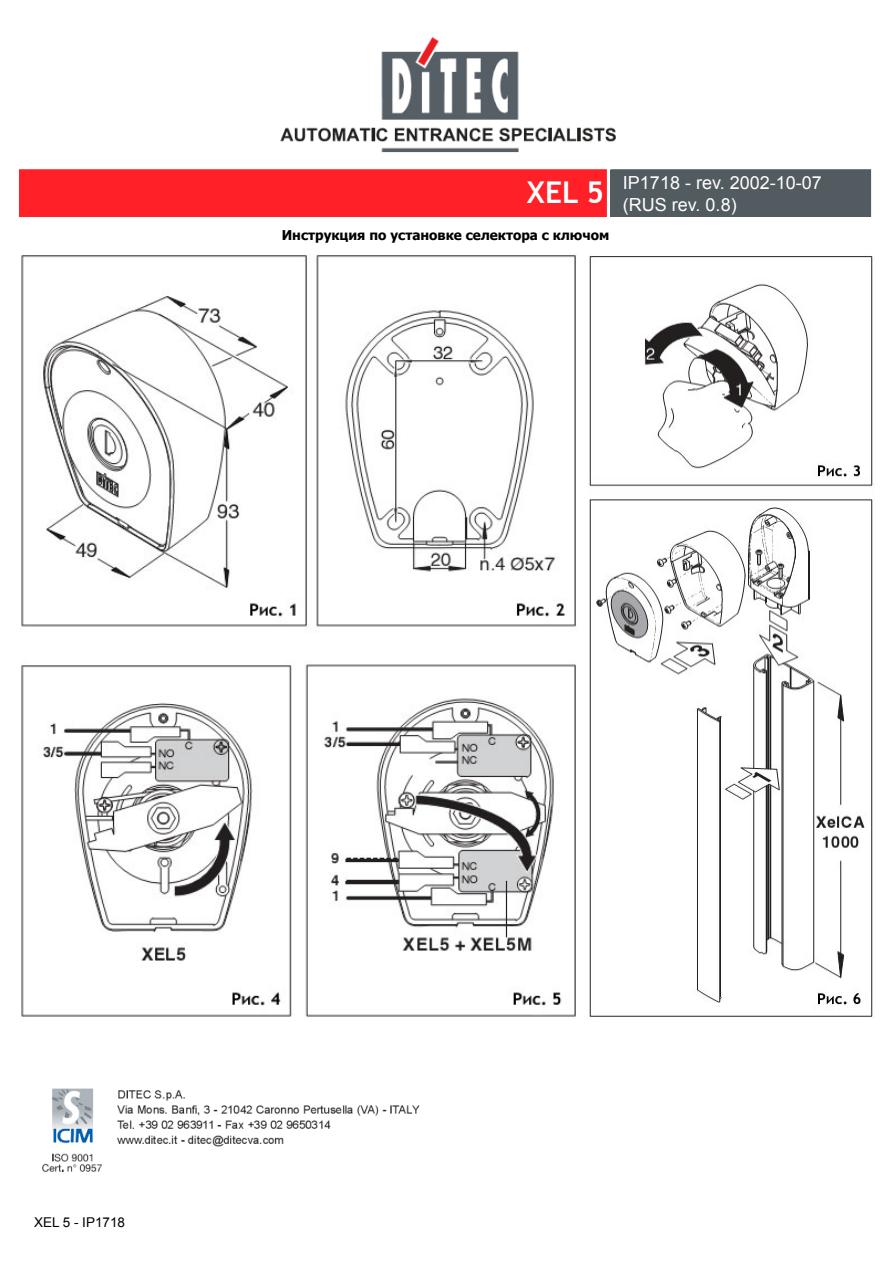
<style>
.page{position:relative;width:893px;height:1263px;background:#fff}
.page>*{position:absolute;margin:0;border:0;box-sizing:border-box;transform-origin:0 0}
.t1{font:700 30px "Trebuchet MS";color:#fff}
.t2{font:18px/21.6px "Arial";color:#fff}
.t3{font:700 13.5px "Tahoma";color:#000}
.t4{font:13.5px "Arial";color:#000}
</style>
<div class="page">
<img style="left:42px;top:1088px;width:378px;height:84px">
<img style="left:20px;top:37px;width:851px;height:180px">
<div style="left:610px;top:170px;width:261px;height:47px;background:#525b60"></div>
<div style="left:308px;top:173px;width:296px;height:39px;background:#ff2028"></div>
<img style="left:21px;top:255px;width:555px;height:762px">
<img style="left:589px;top:255px;width:284px;height:762px">
<h1 class="t1" style="left:527px;top:174px;width:79px">XEL 5</h1>
<p class="t3" style="left:282px;top:225px;width:329px">Инструкция по установке селектора с ключом</p>
<h2 class="t2" style="left:623px;top:172px;width:200px">IP1718 - rev. 2002-10-07 (RUS rev. 0.8)</h2>
<p class="t4" style="left:34px;top:1213px;width:93px">XEL 5 - IP1718</p>
</div>
